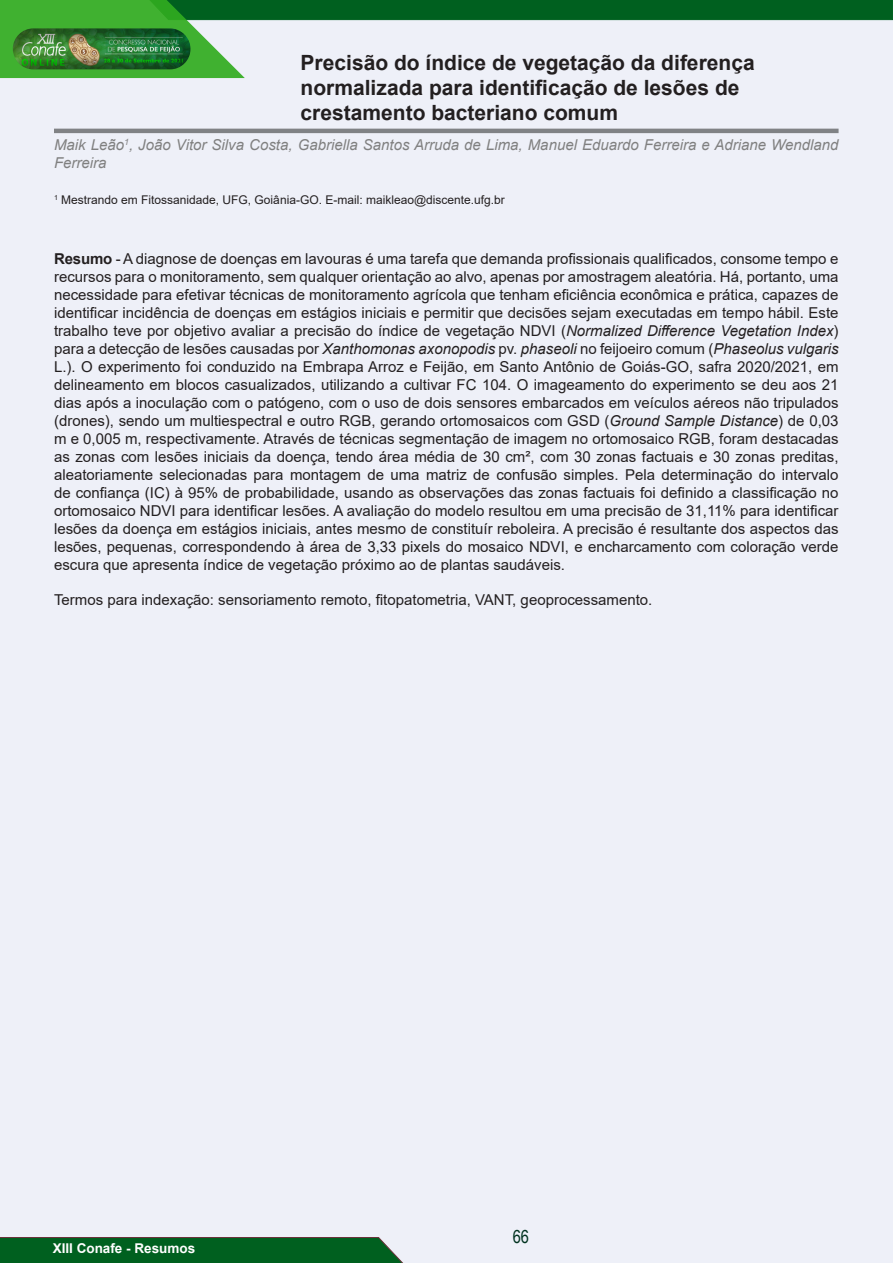
<style>
.page{position:relative;width:893px;height:1263px;background:#eef0f8}
.page>*{position:absolute;margin:0;border:0;box-sizing:border-box;transform-origin:0 0}
.Titulo_01_-_Resumo{font:700 21px/25.2px "Arial";color:#231f20}
.t1{font:18px "Arial Narrow";color:#00321f}
.Titulo_04_-_Texto_do{font:15px/18px "Arial";color:#231f20;text-align:justify}
.Tituo_02_-_Nome_Auto{font:italic 15px/18px "Arial";color:#808080}
.t2{font:700 13.5px "Arial";color:#fff}
.Titulo_03_-_Graduaçã{font:12px "Arial";color:#231f20}
.s1{font-weight:700}
.s2{font-style:italic}
</style>
<div class="page">
<svg style="left:0;top:1237px;width:403px;height:26px;background:#0b6226"></svg>
<svg style="left:0;top:0;width:893px;height:78px"></svg>
<div style="left:11px;top:28px;width:182px;height:44px;background:#231f20;opacity:.5"></div>
<hr style="left:54px;top:129px;width:784px;height:4px;background:#808285">
<p class="Titulo_01_-_Resumo" style="left:301px;top:50px;width:456px">Precisão do índice de vegetação da diferença normalizada para identificação de lesões de crestamento bacteriano comum</p>
<p class="Tituo_02_-_Nome_Auto" style="left:54px;top:136px;width:786px">Maik Leão<sup>1</sup>, João Vitor Silva Costa, Gabriella Santos Arruda de Lima, Manuel Eduardo Ferreira e Adriane Wendland<br>Ferreira</p>
<p class="Titulo_03_-_Graduaçã" style="left:54px;top:191px;width:452px"><sup>1</sup> Mestrando em Fitossanidade, UFG, Goiânia-GO. E-mail: maikleao@discente.ufg.br</p>
<p class="Titulo_04_-_Texto_do" style="left:54px;top:250px;width:786px"><span class="s1">Resumo</span> - A diagnose de doenças em lavouras é uma tarefa que demanda profissionais qualificados, consome tempo e recursos para o monitoramento, sem qualquer orientação ao alvo, apenas por amostragem aleatória. Há, portanto, uma necessidade para efetivar técnicas de monitoramento agrícola que tenham eficiência econômica e prática, capazes de identificar incidência de doenças em estágios iniciais e permitir que decisões sejam executadas em tempo hábil. Este trabalho teve por objetivo avaliar a precisão do índice de vegetação NDVI (<span class="s2">Normalized Difference Vegetation Index</span>) para a detecção de lesões causadas por <span class="s2">Xanthomonas axonopodis</span> pv. <span class="s2">phaseoli</span> no feijoeiro comum (<span class="s2">Phaseolus vulgaris </span>L.). O experimento foi conduzido na Embrapa Arroz e Feijão, em Santo Antônio de Goiás-GO, safra 2020/2021, em delineamento em blocos casualizados, utilizando a cultivar FC 104. O imageamento do experimento se deu aos 21 dias após a inoculação com o patógeno, com o uso de dois sensores embarcados em veículos aéreos não tripulados (drones), sendo um multiespectral e outro RGB, gerando ortomosaicos com GSD (<span class="s2">Ground Sample Distance</span>) de 0,03 m e 0,005 m, respectivamente. Através de técnicas segmentação de imagem no ortomosaico RGB, foram destacadas as zonas com lesões iniciais da doença, tendo área média de 30 cm², com 30 zonas factuais e 30 zonas preditas, aleatoriamente selecionadas para montagem de uma matriz de confusão simples. Pela determinação do intervalo de confiança (IC) à 95% de probabilidade, usando as observações das zonas factuais foi definido a classificação no ortomosaico NDVI para identificar lesões. A avaliação do modelo resultou em uma precisão de 31,11% para identificar lesões da doença em estágios iniciais, antes mesmo de constituír reboleira. A precisão é resultante dos aspectos das lesões, pequenas, correspondendo à área de 3,33 pixels do mosaico NDVI, e encharcamento com coloração verde escura que apresenta índice de vegetação próximo ao de plantas saudáveis.</p>
<p class="Titulo_04_-_Texto_do" style="left:54px;top:591px;width:600px">Termos para indexação: sensoriamento remoto, fitopatometria, VANT, geoprocessamento.</p>
<p class="t2" style="left:53px;top:1239px;width:144px">XIII Conafe - Resumos</p>
<p class="t1" style="left:513px;top:1223px;width:18px">66</p>
</div>
